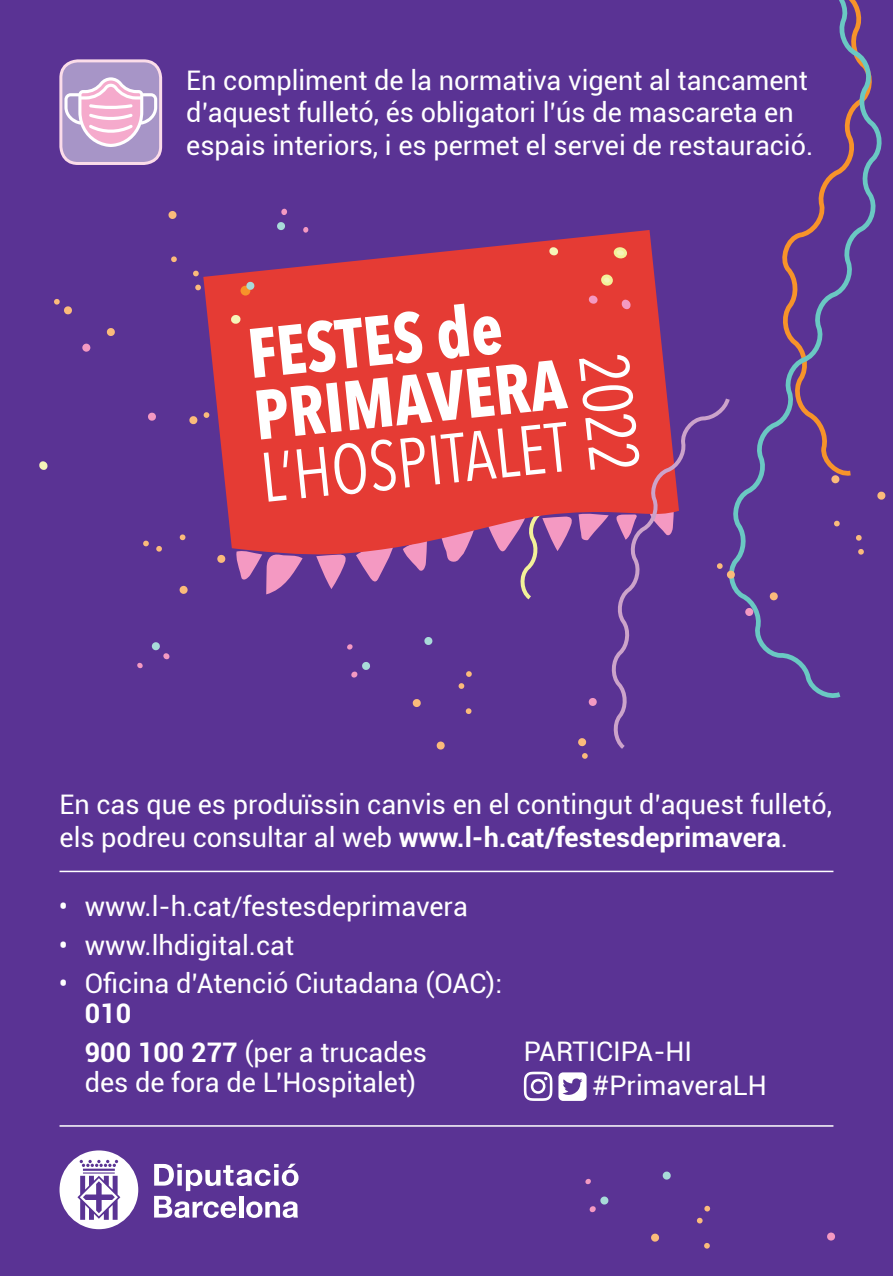
<style>
.page{position:relative;width:893px;height:1276px;background:#5a3394}
.page>*{position:absolute;margin:0;border:0;box-sizing:border-box;transform-origin:0 0}
.t1{font:700 69.3px "Avenir Next Condensed";color:#fff;scale:.96 1}
.t2{font:69.3px "Avenir Next Condensed";color:#fff;scale:.96 1}
.t3{font:27px/32.4px "Roboto";color:#fff}
.s1{font-weight:700}
</style>
<div class="page">
<hr style="left:60px;top:1125px;width:773px;height:1px;background:#fff">
<hr style="left:60px;top:870px;width:773px;height:2px;background:#fff">
<svg style="left:154px;top:1163px;width:145px;height:55px"></svg>
<svg style="left:60px;top:1150px;width:78px;height:79px"></svg>
<svg style="left:524px;top:1071px;width:28px;height:30px"></svg>
<svg style="left:558px;top:1072px;width:29px;height:29px"></svg>
<svg style="left:39px;top:461px;width:9px;height:9px"></svg>
<svg style="left:356px;top:556px;width:34px;height:26px"></svg>
<svg style="left:407px;top:556px;width:20px;height:15px"></svg>
<svg style="left:447px;top:556px;width:15px;height:6px"></svg>
<svg style="left:316px;top:556px;width:30px;height:33px"></svg>
<svg style="left:236px;top:556px;width:67px;height:38px"></svg>
<svg style="left:203px;top:240px;width:352px;height:316px;background:#d43b41"></svg>
<svg style="left:549px;top:247px;width:6px;height:9px"></svg>
<svg style="left:230px;top:314px;width:11px;height:10px"></svg>
<div style="left:241px;top:286px;width:9px;height:9px;background:#f7932a;border-radius:50%"></div>
<svg style="left:555px;top:0;width:327px;height:698px"></svg>
<svg style="left:217px;top:554px;width:9px;height:9px"></svg>
<svg style="left:179px;top:585px;width:9px;height:9px"></svg>
<svg style="left:163px;top:653px;width:7px;height:6px"></svg>
<svg style="left:137px;top:662px;width:6px;height:6px"></svg>
<div style="left:152px;top:642px;width:8px;height:8px;background:#a8dbd9;border-radius:50%"></div>
<svg style="left:189px;top:415px;width:9px;height:10px"></svg>
<div style="left:179px;top:534px;width:7px;height:6px;background:#fbbb7b;border-radius:2px"></div>
<div style="left:156px;top:545px;width:6px;height:7px;background:#fbbb7b;border-radius:2px"></div>
<svg style="left:143px;top:540px;width:6px;height:7px"></svg>
<svg style="left:203px;top:412px;width:7px;height:6px"></svg>
<svg style="left:148px;top:412px;width:8px;height:9px"></svg>
<svg style="left:650px;top:1233px;width:10px;height:9px"></svg>
<svg style="left:589px;top:1206px;width:7px;height:6px"></svg>
<svg style="left:585px;top:1178px;width:6px;height:6px"></svg>
<svg style="left:662px;top:1171px;width:9px;height:9px"></svg>
<svg style="left:600px;top:1196px;width:9px;height:9px"></svg>
<div style="left:704px;top:1242px;width:6px;height:7px;background:#fbbb7b;border-radius:50%"></div>
<svg style="left:697px;top:1217px;width:6px;height:6px"></svg>
<svg style="left:704px;top:1205px;width:6px;height:6px"></svg>
<svg style="left:827px;top:1232px;width:8px;height:9px"></svg>
<svg style="left:436px;top:741px;width:9px;height:9px"></svg>
<svg style="left:412px;top:698px;width:9px;height:9px"></svg>
<svg style="left:351px;top:671px;width:7px;height:7px"></svg>
<svg style="left:347px;top:644px;width:6px;height:6px"></svg>
<svg style="left:424px;top:636px;width:9px;height:9px"></svg>
<svg style="left:362px;top:661px;width:9px;height:9px"></svg>
<svg style="left:465px;top:708px;width:7px;height:6px"></svg>
<svg style="left:458px;top:683px;width:7px;height:6px"></svg>
<svg style="left:466px;top:671px;width:6px;height:6px"></svg>
<div style="left:61px;top:61px;width:100px;height:102px;background:#a795c7;border-radius:17px"></div>
<div style="left:59px;top:59px;width:103px;height:106px;border:3px solid #fbdce9;border-radius:17px"></div>
<svg style="left:64px;top:77px;width:93px;height:70px"></svg>
<div style="left:168px;top:211px;width:9px;height:8px;background:#fbbb7b;border-radius:50%"></div>
<div style="left:281px;top:208px;width:6px;height:7px;background:#f499c2;border-radius:50%"></div>
<svg style="left:303px;top:227px;width:6px;height:6px"></svg>
<svg style="left:246px;top:281px;width:9px;height:9px"></svg>
<svg style="left:276px;top:221px;width:10px;height:10px"></svg>
<svg style="left:171px;top:256px;width:6px;height:6px"></svg>
<svg style="left:193px;top:270px;width:6px;height:7px"></svg>
<svg style="left:195px;top:284px;width:6px;height:7px"></svg>
<svg style="left:54px;top:299px;width:18px;height:16px"></svg>
<svg style="left:106px;top:328px;width:9px;height:8px"></svg>
<div style="left:82px;top:343px;width:8px;height:9px;background:#f499c2;border-radius:50%"></div>
<div style="left:831px;top:475px;width:9px;height:8px;background:#fbbb7b;border-radius:50%"></div>
<svg style="left:877px;top:491px;width:9px;height:9px"></svg>
<svg style="left:834px;top:520px;width:6px;height:7px"></svg>
<svg style="left:855px;top:534px;width:7px;height:7px"></svg>
<svg style="left:858px;top:548px;width:6px;height:7px"></svg>
<svg style="left:487px;top:394px;width:248px;height:365px"></svg>
<svg style="left:769px;top:592px;width:9px;height:9px"></svg>
<div style="left:745px;top:608px;width:8px;height:8px;background:#f499c2;border-radius:50%"></div>
<p class="t3" style="left:186px;top:63px;width:628px">En compliment de la normativa vigent al tancament d’aquest fulletó, és obligatori l’ús de mascareta en espais interiors, i es permet el servei de restauració.</p>
<h1 class="t1" style="left:244px;top:312px;width:267px;rotate:-6deg">FESTES de</h1>
<h1 class="t1" style="left:250px;top:374px;width:327px;rotate:-6deg">PRIMAVERA</h1>
<h1 class="t2" style="left:255px;top:419px;width:323px;rotate:-6deg">L’HOSPITALET</h1>
<h1 class="t2" style="left:662px;top:347px;width:127px;rotate:84deg">2022</h1>
<p class="t3" style="left:60px;top:786px;width:774px">En cas que es produïssin canvis en el contingut d’aquest fulletó, els podreu consultar al web <span class="s1">www.l-h.cat/festesdeprimavera</span>.</p>
<p class="t3" style="left:59px;top:889px;width:410px">• www.l-h.cat/festesdeprimavera</p>
<p class="t3" style="left:59px;top:928px;width:237px">• www.lhdigital.cat</p>
<p class="t3" style="left:59px;top:966px;width:445px">• Oficina d’Atenció Ciutadana (OAC):</p>
<p class="t3" style="left:85px;top:993px;width:344px;line-height:38.4px"><span class="s1">010<br>900 100 277</span> (per a trucades</p>
<p class="t3" style="left:85px;top:1065px;width:333px">des de fora de L’Hospitalet)</p>
<p class="t3" style="left:593px;top:1034px;width:176px;line-height:33.3px;text-indent:-69px">PARTICIPA-HI #PrimaveraLH</p>
</div>
